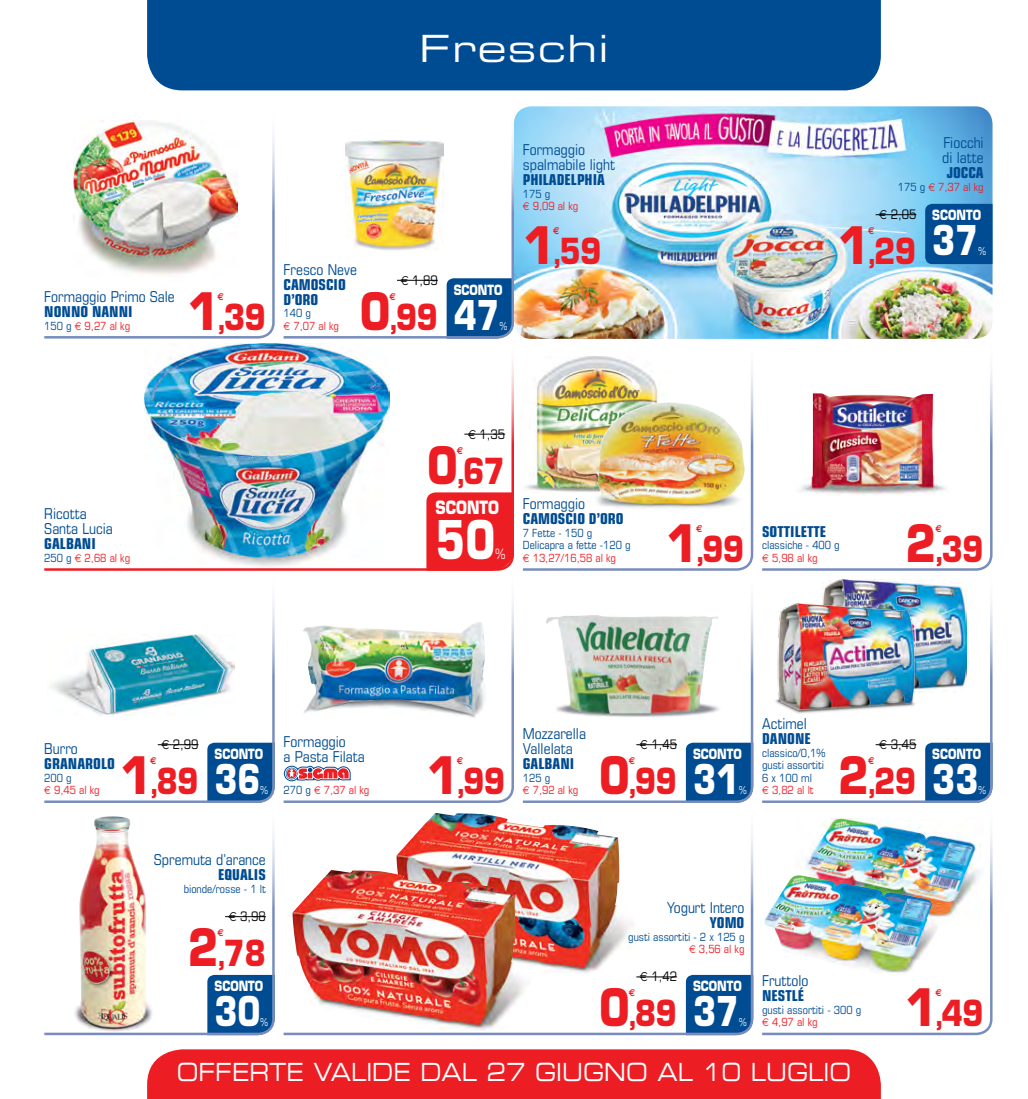
<style>
.page{position:relative;width:1028px;height:1099px;background:#fff}
.page>*{position:absolute;margin:0;border:0;box-sizing:border-box;transform-origin:0 0}
.t1{font:700 52px "Eurostile";color:#fff;scale:.8 1}
.t2{font:700 50.25px "Eurostile";color:#ed1d24;scale:.85 1}
.t3{font:700 40px "Eurostile";color:#fff;scale:.8 1}
.t4{font:37.5px "Eurostile Extended Two";letter-spacing:.04em;color:#fff}
.t5{font:700 35px "Eurostile";letter-spacing:-.025em;color:#ed1d24;scale:.85 1}
.t6{font:25px "Eurostile Extended Two";color:#fff;scale:.8 1}
.t7{font:700 17.88px "Eurostile";color:#fff;scale:.8 1}
.t8{font:condensed 15px/15px "Eurostile";color:#004c92}
.t9{font:700 condensed 15px/15px "Eurostile";color:#004c92}
.t10{font:700 13.75px "Eurostile";color:#fff;scale:.8 1}
.t11{font:13.75px "Eurostile";color:#fff;scale:.8 1}
.t12{font:condensed 13.12px "Eurostile";color:#000}
.t13{font:condensed 11.25px/12.5px "Eurostile";color:#004c92}
.t14{font:condensed 11.25px/12.5px "Eurostile";color:#ed1d24}
.t15{font:10.62px "Eurostile";color:#fff;scale:.8 1}
.t16{font:700 10px "Euro Sans";color:#ed1d24;scale:.85 1}
.s1{color:#004c92}
.s2{font-family:"Euro Sans";font-stretch:normal}
.s3{font-size:30px}
.s4{font-family:"Euro Sans";font-stretch:normal;color:#ed1d24}
.s5{color:#ed1d24}
</style>
<div class="page">
<svg style="left:51px;top:599px;width:224px;height:201px"></svg>
<div style="left:147px;top:0;width:734px;height:90px;background:#004c92"></div>
<div style="left:147px;top:1049px;width:734px;height:49px;background:#ed1d24"></div>
<img style="left:546px;top:599px;width:208px;height:201px">
<img style="left:44px;top:343px;width:470px;height:228px">
<img style="left:281px;top:568px;width:233px;height:232px">
<img style="left:283px;top:135px;width:231px;height:204px">
<img style="left:800px;top:367px;width:193px;height:201px">
<img style="left:44px;top:800px;width:231px;height:236px">
<img style="left:762px;top:818px;width:231px;height:218px">
<img style="left:763px;top:875px;width:176px;height:99px">
<img style="left:762px;top:568px;width:231px;height:235px">
<img style="left:283px;top:800px;width:471px;height:236px">
<img style="left:44px;top:120px;width:231px;height:219px">
<img style="left:514px;top:106px;width:478px;height:233px">
<div style="left:925px;top:204px;width:67px;height:60px;background:#004c92"></div>
<hr style="left:875px;top:214px;width:41px;height:1px;background:#000">
<img style="left:520px;top:336px;width:234px;height:235px">
<img style="left:588px;top:402px;width:159px;height:109px">
<h3 class="t4" style="left:419px;top:22px;width:191px">Freschi</h3>
<h3 class="t8" style="left:44px;top:289px;width:132px">Formaggio Primo Sale</h3>
<h3 class="t9" style="left:44px;top:304px;width:90px">NONNO NANNI</h3>
<p class="t14" style="left:44px;top:319px;width:87px"><span class="s1">150 g</span> <span class="s2">€</span> 9,27 al kg</p>
<h2 class="t2" style="left:188px;top:280px;width:38px">1</h2>
<p class="t16" style="left:217px;top:290px;width:9px">€</p>
<h3 class="t5" style="left:217px;top:295px;width:59px"><span class="s3">,</span>39</h3>
<h3 class="t8" style="left:283px;top:261px;width:75px">Fresco Neve</h3>
<h3 class="t9" style="left:283px;top:277px;width:64px">CAMOSCIO<br>D’ORO</h3>
<p class="t14" style="left:283px;top:307px;width:57px"><span class="s1">140 g<br></span><span class="s2">€</span> 7,07 al kg</p>
<p class="t12" style="left:401px;top:272px;width:39px"><span class="s2">€</span> 1,89</p>
<h2 class="t2" style="left:360px;top:280px;width:38px">0</h2>
<p class="t16" style="left:389px;top:290px;width:9px">€</p>
<h3 class="t5" style="left:389px;top:295px;width:59px"><span class="s3">,</span>99</h3>
<p class="t10" style="left:454px;top:281px;width:62px">SCONTO</p>
<h3 class="t3" style="left:454px;top:290px;width:59px">47</h3>
<p class="t15" style="left:500px;top:319px;width:11px">%</p>
<h3 class="t8" style="left:523px;top:142px;width:94px">Formaggio spalmabile light</h3>
<h3 class="t9" style="left:523px;top:172px;width:84px">PHILADELPHIA</h3>
<p class="t14" style="left:523px;top:187px;width:57px"><span class="s1">175 g<br></span><span class="s2">€</span> 9,09 al kg</p>
<h2 class="t2" style="left:523px;top:214px;width:38px">1</h2>
<p class="t16" style="left:553px;top:224px;width:9px">€</p>
<h3 class="t5" style="left:553px;top:229px;width:59px"><span class="s3">,</span>59</h3>
<h3 class="t8" style="left:44px;top:506px;width:70px">Ricotta<br>Santa Lucia</h3>
<h3 class="t9" style="left:44px;top:536px;width:53px">GALBANI</h3>
<p class="t14" style="left:44px;top:551px;width:87px"><span class="s1">250 g</span> <span class="s2">€</span> 2,68 al kg</p>
<p class="t12" style="left:468px;top:426px;width:39px"><span class="s2">€</span> 1,35</p>
<h2 class="t2" style="left:427px;top:434px;width:38px">0</h2>
<p class="t16" style="left:457px;top:444px;width:9px">€</p>
<h3 class="t5" style="left:456px;top:449px;width:59px"><span class="s3">,</span>67</h3>
<h3 class="t7" style="left:435px;top:496px;width:81px">SCONTO</h3>
<h1 class="t1" style="left:435px;top:508px;width:76px">50</h1>
<p class="t11" style="left:495px;top:546px;width:14px">%</p>
<h3 class="t8" style="left:523px;top:496px;width:64px">Formaggio</h3>
<h3 class="t9" style="left:523px;top:511px;width:102px">CAMOSCIO D’ORO</h3>
<p class="t13" style="left:523px;top:526px;width:109px">7 Fette - 150 g<br>Delicapra a fette -120 g <span class="s4">€</span> <span class="s5">13,27/16,58 al kg</span></p>
<h3 class="t8" style="left:942px;top:135px;width:43px">Fiocchi di latte</h3>
<h3 class="t9" style="left:946px;top:165px;width:38px">JOCCA</h3>
<p class="t14" style="left:898px;top:180px;width:87px"><span class="s1">175 g</span> <span class="s2">€</span> 7,37 al kg</p>
<p class="t12" style="left:879px;top:206px;width:39px"><span class="s2">€</span> 2,05</p>
<h2 class="t2" style="left:838px;top:214px;width:38px">1</h2>
<p class="t16" style="left:868px;top:225px;width:9px">€</p>
<h3 class="t5" style="left:867px;top:229px;width:59px"><span class="s3">,</span>29</h3>
<p class="t10" style="left:932px;top:206px;width:62px">SCONTO</p>
<h3 class="t3" style="left:932px;top:216px;width:59px">37</h3>
<p class="t15" style="left:978px;top:245px;width:11px">%</p>
<h2 class="t2" style="left:666px;top:512px;width:38px">1</h2>
<p class="t16" style="left:696px;top:522px;width:9px">€</p>
<h3 class="t5" style="left:695px;top:527px;width:59px"><span class="s3">,</span>99</h3>
<h3 class="t9" style="left:762px;top:524px;width:66px">SOTTILETTE</h3>
<p class="t13" style="left:762px;top:539px;width:79px">classiche - 400 g <span class="s4">€</span> <span class="s5">5,98 al kg</span></p>
<h2 class="t2" style="left:905px;top:512px;width:38px">2</h2>
<p class="t16" style="left:935px;top:522px;width:9px">€</p>
<h3 class="t5" style="left:935px;top:527px;width:59px"><span class="s3">,</span>39</h3>
<h3 class="t8" style="left:44px;top:741px;width:35px">Burro</h3>
<h3 class="t9" style="left:44px;top:756px;width:72px">GRANAROLO</h3>
<p class="t14" style="left:44px;top:771px;width:57px"><span class="s1">200 g<br></span><span class="s2">€</span> 9,45 al kg</p>
<p class="t12" style="left:161px;top:736px;width:39px"><span class="s2">€</span> 2,99</p>
<h2 class="t2" style="left:120px;top:744px;width:38px">1</h2>
<p class="t16" style="left:150px;top:754px;width:9px">€</p>
<h3 class="t5" style="left:150px;top:759px;width:59px"><span class="s3">,</span>89</h3>
<p class="t10" style="left:214px;top:745px;width:62px">SCONTO</p>
<h3 class="t3" style="left:214px;top:754px;width:59px">36</h3>
<p class="t15" style="left:260px;top:783px;width:11px">%</p>
<h3 class="t8" style="left:283px;top:733px;width:83px">Formaggio<br>a Pasta Filata</h3>
<p class="t14" style="left:283px;top:783px;width:87px"><span class="s1">270 g</span> <span class="s2">€</span> 7,37 al kg</p>
<h3 class="t8" style="left:154px;top:852px;width:113px">Spremuta d’arance</h3>
<h3 class="t9" style="left:218px;top:867px;width:49px">EQUALIS</h3>
<p class="t13" style="left:184px;top:882px;width:84px">bionde/rosse - 1 lt</p>
<p class="t12" style="left:229px;top:908px;width:39px"><span class="s2">€</span> 3,98</p>
<h2 class="t2" style="left:188px;top:916px;width:38px">2</h2>
<p class="t16" style="left:217px;top:926px;width:9px">€</p>
<h3 class="t5" style="left:217px;top:931px;width:59px"><span class="s3">,</span>78</h3>
<p class="t10" style="left:214px;top:977px;width:62px">SCONTO</p>
<h3 class="t3" style="left:214px;top:986px;width:59px">30</h3>
<p class="t15" style="left:260px;top:1015px;width:11px">%</p>
<h2 class="t2" style="left:427px;top:744px;width:38px">1</h2>
<p class="t16" style="left:457px;top:754px;width:9px">€</p>
<h3 class="t5" style="left:456px;top:759px;width:59px"><span class="s3">,</span>99</h3>
<h3 class="t8" style="left:523px;top:726px;width:65px">Mozzarella<br>Vallelata</h3>
<h3 class="t9" style="left:523px;top:756px;width:53px">GALBANI</h3>
<p class="t14" style="left:523px;top:771px;width:57px"><span class="s1">125 g<br></span><span class="s2">€</span> 7,92 al kg</p>
<p class="t12" style="left:640px;top:736px;width:39px"><span class="s2">€</span> 1,45</p>
<h2 class="t2" style="left:599px;top:744px;width:38px">0</h2>
<p class="t16" style="left:628px;top:754px;width:9px">€</p>
<h3 class="t5" style="left:628px;top:759px;width:59px"><span class="s3">,</span>99</h3>
<p class="t10" style="left:693px;top:745px;width:62px">SCONTO</p>
<h3 class="t3" style="left:693px;top:754px;width:59px">31</h3>
<p class="t15" style="left:739px;top:783px;width:11px">%</p>
<h3 class="t8" style="left:762px;top:716px;width:46px">Actimel</h3>
<h3 class="t9" style="left:762px;top:731px;width:50px">DANONE</h3>
<p class="t13" style="left:762px;top:746px;width:65px">classico/0,1% gusti assortiti<br>6 x 100 ml<br><span class="s4">€</span> <span class="s5">3,82 al lt</span></p>
<p class="t12" style="left:879px;top:736px;width:39px"><span class="s2">€</span> 3,45</p>
<h2 class="t2" style="left:838px;top:744px;width:38px">2</h2>
<p class="t16" style="left:868px;top:754px;width:9px">€</p>
<h3 class="t5" style="left:867px;top:759px;width:59px"><span class="s3">,</span>29</h3>
<p class="t10" style="left:932px;top:745px;width:62px">SCONTO</p>
<h3 class="t3" style="left:932px;top:754px;width:59px">33</h3>
<p class="t15" style="left:978px;top:783px;width:11px">%</p>
<h3 class="t8" style="left:667px;top:900px;width:79px">Yogurt Intero</h3>
<h3 class="t9" style="left:710px;top:915px;width:36px">YOMO</h3>
<p class="t13" style="left:628px;top:930px;width:118px;text-align:right">gusti assortiti - 2 x 125 g <span class="s4">€</span> <span class="s5">3,56 al kg</span></p>
<p class="t12" style="left:640px;top:968px;width:39px"><span class="s2">€</span> 1,42</p>
<h2 class="t2" style="left:599px;top:976px;width:38px">0</h2>
<p class="t16" style="left:628px;top:986px;width:9px">€</p>
<h3 class="t5" style="left:628px;top:991px;width:59px"><span class="s3">,</span>89</h3>
<p class="t10" style="left:693px;top:977px;width:62px">SCONTO</p>
<h3 class="t3" style="left:693px;top:986px;width:59px">37</h3>
<p class="t15" style="left:739px;top:1015px;width:11px">%</p>
<h3 class="t8" style="left:762px;top:973px;width:48px">Fruttolo</h3>
<h3 class="t9" style="left:762px;top:988px;width:44px">NESTLÉ</h3>
<p class="t13" style="left:762px;top:1003px;width:100px">gusti assortiti - 300 g <span class="s4">€</span> <span class="s5">4,97 al kg</span></p>
<h2 class="t2" style="left:905px;top:976px;width:38px">1</h2>
<p class="t16" style="left:935px;top:986px;width:9px">€</p>
<h3 class="t5" style="left:935px;top:991px;width:59px"><span class="s3">,</span>49</h3>
<h3 class="t6" style="left:177px;top:1055px;width:844px">OFFERTE VALIDE DAL 27 GIUGNO AL 10 LUGLIO</h3>
</div>
